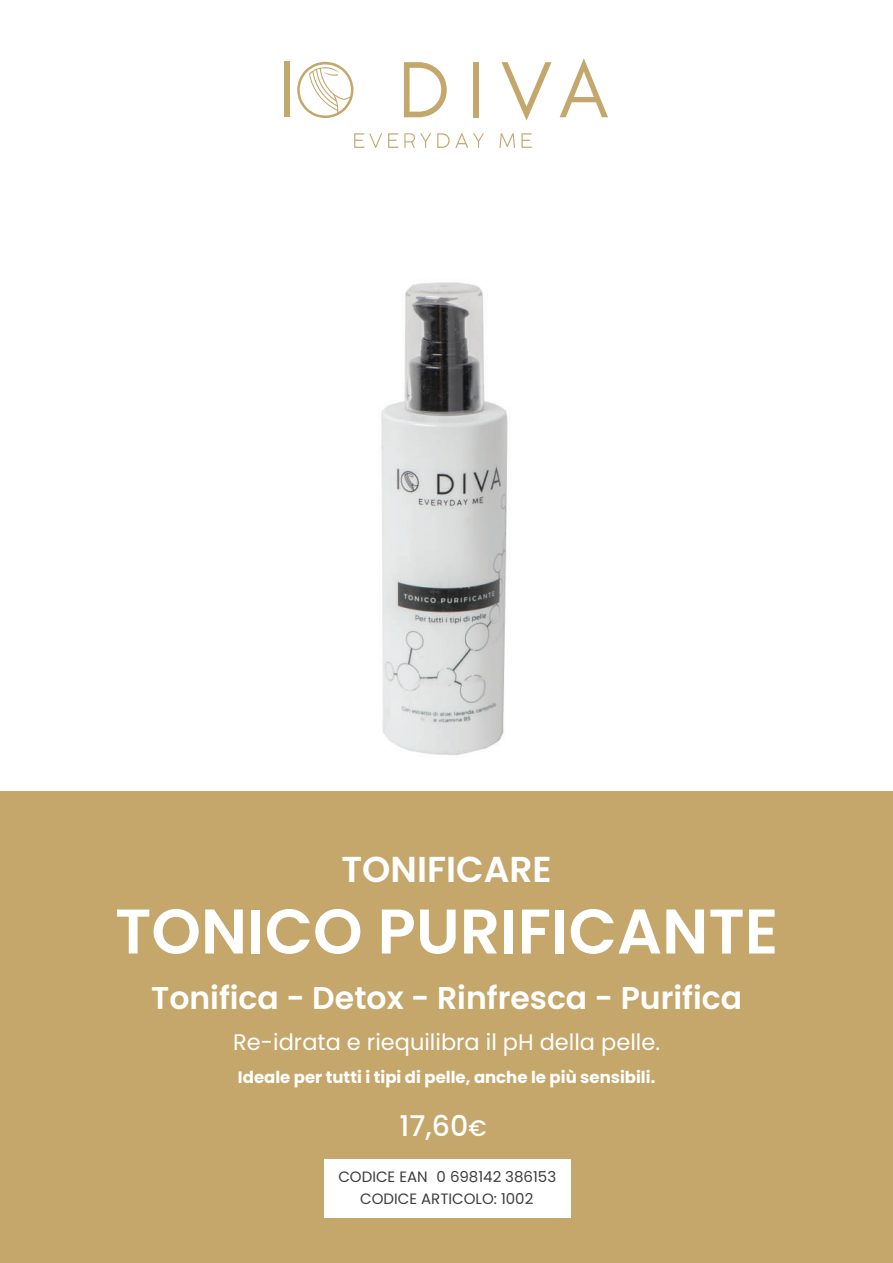
<style>
.page{position:relative;width:893px;height:1263px;background:#fff}
.page>*{position:absolute;margin:0;border:0;box-sizing:border-box;transform-origin:0 0}
.t1{font:600 63px "Poppins";color:#fff}
.t2{font:600 36px "Poppins";color:#fff}
.t3{font:600 31.5px "Poppins";color:#fff}
.t4{font:500 28.5px "Poppins";color:#fff}
.t5{font:22.5px "Poppins";color:#fff}
.t6{font:700 16.5px "Poppins";color:#fff}
.t7{font:15px "Poppins";color:#3e3e3f}
.s1{font-size:22.5px}
</style>
<div class="page">
<img style="left:381px;top:282px;width:127px;height:474px">
<div style="left:0;top:791px;width:893px;height:472px;background:#c5a76c"></div>
<div style="left:324px;top:1159px;width:247px;height:58px;background:#fff"></div>
<svg style="left:404px;top:62px;width:43px;height:55px"></svg>
<div style="left:473px;top:62px;width:5px;height:55px;background:#c4a76c"></div>
<svg style="left:501px;top:62px;width:50px;height:59px"></svg>
<svg style="left:560px;top:58px;width:48px;height:59px"></svg>
<div style="left:284px;top:62px;width:6px;height:55px;background:#c4a76c"></div>
<svg style="left:297px;top:62px;width:56px;height:56px"></svg>
<svg style="left:354px;top:133px;width:28px;height:15px"></svg>
<svg style="left:388px;top:133px;width:10px;height:15px"></svg>
<svg style="left:404px;top:133px;width:27px;height:15px"></svg>
<svg style="left:437px;top:133px;width:47px;height:15px"></svg>
<svg style="left:499px;top:133px;width:16px;height:15px"></svg>
<svg style="left:521px;top:133px;width:11px;height:15px"></svg>
<h2 class="t2" style="left:341px;top:848px;width:212px">TONIFICARE</h2>
<h1 class="t1" style="left:115px;top:895px;width:665px">TONICO PURIFICANTE</h1>
<h3 class="t3" style="left:151px;top:980px;width:592px">Tonifica - Detox - Rinfresca - Purifica</h3>
<h3 class="t5" style="left:233px;top:1029px;width:428px">Re-idrata e riequilibra il pH della pelle.</h3>
<p class="t6" style="left:238px;top:1068px;width:419px">Ideale per tutti i tipi di pelle, anche le più sensibili.</p>
<h3 class="t4" style="left:399px;top:1110px;width:88px">17,60<span class="s1">€</span></h3>
<p class="t7" style="left:338px;top:1168px;width:219px">CODICE EAN 0 698142 386153</p>
<p class="t7" style="left:360px;top:1190px;width:175px">CODICE ARTICOLO: 1002</p>
</div>
